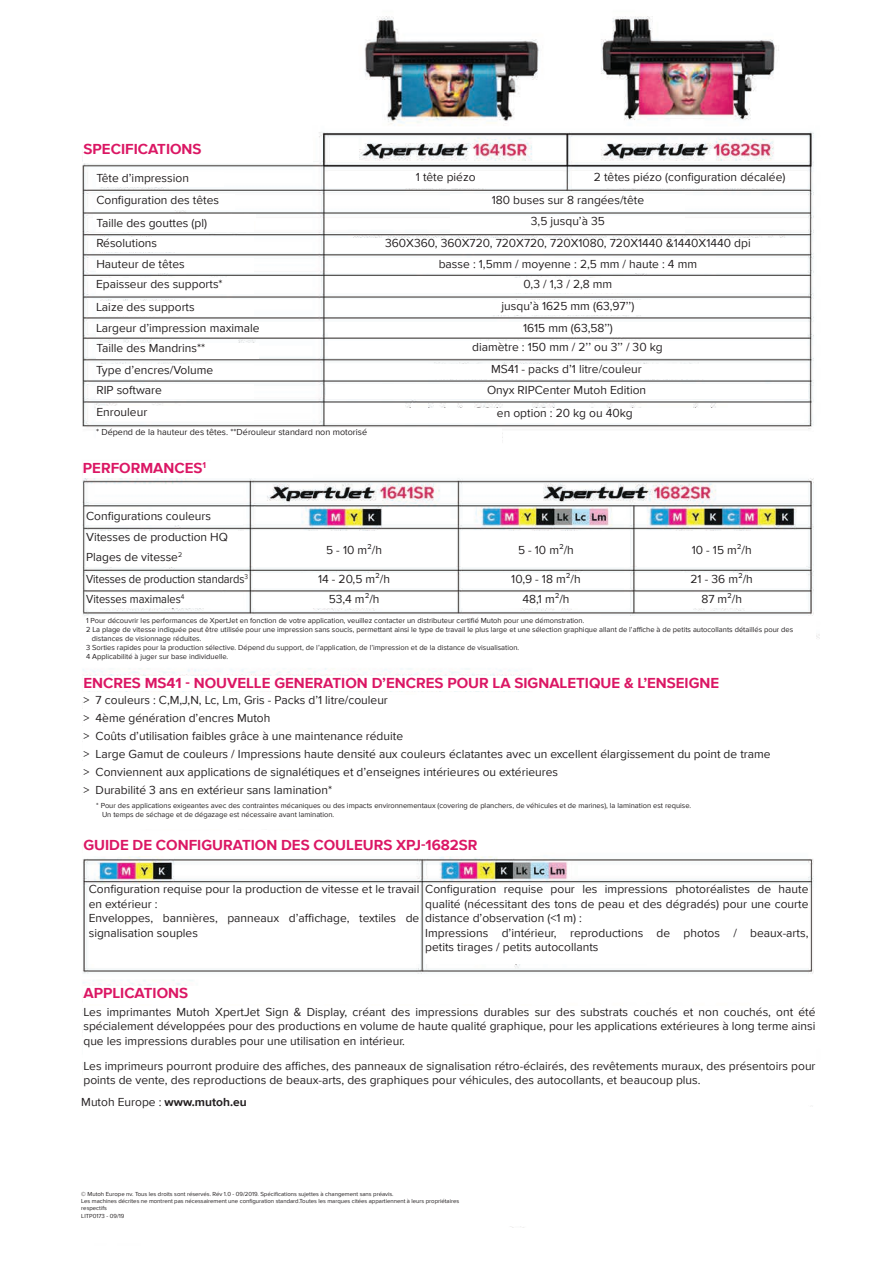
<style>
.page{position:relative;width:893px;height:1263px;background:#fff}
.page>*{position:absolute;margin:0;border:0;box-sizing:border-box;transform-origin:0 0}
.t1{font:700 15px "Proxima Nova";color:#db1764}
.t2{font:12px/14.4px "Proxima Nova";color:#231f20}
.t3{font:12px "Proxima Nova";color:#231f20;scale:.92 1}
.t4{font:9px "Proxima Nova";color:#231f20}
.t5{font:7.5px/9px "Proxima Nova";color:#231f20}
.t6{font:6px/7.2px "Proxima Nova";color:#231f20}
.s1{font-weight:700}
</style>
<div class="page">
<img style="left:82px;top:16px;width:738px;height:1212px">
<div style="left:84px;top:142px;width:229px;height:21px;background:#fff"></div>
<div style="left:96px;top:172px;width:128px;height:14px;background:#fff"></div>
<div style="left:96px;top:195px;width:139px;height:15px;background:#fff"></div>
<div style="left:96px;top:237px;width:158px;height:14px;background:#fff"></div>
<div style="left:96px;top:258px;width:158px;height:14px;background:#fff"></div>
<div style="left:96px;top:279px;width:157px;height:15px;background:#fff"></div>
<div style="left:96px;top:301px;width:157px;height:14px;background:#fff"></div>
<div style="left:96px;top:322px;width:225px;height:15px;background:#fff"></div>
<div style="left:96px;top:343px;width:162px;height:15px;background:#fff"></div>
<div style="left:96px;top:364px;width:157px;height:15px;background:#fff"></div>
<div style="left:96px;top:385px;width:158px;height:14px;background:#fff"></div>
<div style="left:96px;top:406px;width:158px;height:15px;background:#fff"></div>
<div style="left:86px;top:510px;width:156px;height:15px;background:#fff"></div>
<div style="left:86px;top:531px;width:162px;height:36px;background:#fff"></div>
<div style="left:86px;top:573px;width:162px;height:16px;background:#fff"></div>
<div style="left:86px;top:594px;width:156px;height:14px;background:#fff"></div>
<div style="left:96px;top:428px;width:406px;height:21px;background:#fff"></div>
<div style="left:328px;top:171px;width:235px;height:17px;background:#fff"></div>
<div style="left:572px;top:171px;width:235px;height:17px;background:#fff"></div>
<div style="left:451px;top:194px;width:234px;height:17px;background:#fff"></div>
<div style="left:451px;top:216px;width:234px;height:17px;background:#fff"></div>
<div style="left:328px;top:238px;width:479px;height:14px;background:#fff"></div>
<div style="left:328px;top:258px;width:479px;height:15px;background:#fff"></div>
<div style="left:328px;top:278px;width:479px;height:15px;background:#fff"></div>
<div style="left:328px;top:300px;width:479px;height:15px;background:#fff"></div>
<div style="left:328px;top:322px;width:479px;height:15px;background:#fff"></div>
<div style="left:328px;top:341px;width:479px;height:17px;background:#fff"></div>
<div style="left:327px;top:364px;width:479px;height:15px;background:#fff"></div>
<div style="left:326px;top:384px;width:481px;height:15px;background:#fff"></div>
<div style="left:325px;top:408px;width:479px;height:15px;background:#fff"></div>
<div style="left:462px;top:531px;width:168px;height:35px;background:#fff"></div>
<div style="left:637px;top:531px;width:169px;height:35px;background:#fff"></div>
<div style="left:253px;top:573px;width:202px;height:14px;background:#fff"></div>
<div style="left:462px;top:573px;width:168px;height:14px;background:#fff"></div>
<div style="left:637px;top:573px;width:169px;height:14px;background:#fff"></div>
<div style="left:253px;top:593px;width:202px;height:15px;background:#fff"></div>
<div style="left:462px;top:593px;width:168px;height:15px;background:#fff"></div>
<div style="left:637px;top:593px;width:169px;height:15px;background:#fff"></div>
<div style="left:86px;top:617px;width:729px;height:48px;background:#fff"></div>
<div style="left:83px;top:461px;width:230px;height:16px;background:#fff"></div>
<div style="left:83px;top:676px;width:754px;height:14px;background:#fff"></div>
<div style="left:83px;top:838px;width:456px;height:17px;background:#fff"></div>
<div style="left:83px;top:695px;width:730px;height:106px;background:#fff"></div>
<div style="left:96px;top:801px;width:693px;height:28px;background:#fff"></div>
<div style="left:89px;top:884px;width:330px;height:79px;background:#fff"></div>
<div style="left:425px;top:884px;width:383px;height:79px;background:#fff"></div>
<div style="left:83px;top:986px;width:456px;height:18px;background:#fff"></div>
<div style="left:83px;top:1006px;width:733px;height:99px;background:#fff"></div>
<div style="left:81px;top:1097px;width:333px;height:14px;background:#fff"></div>
<div style="left:81px;top:1112px;width:420px;height:99px;background:#fff"></div>
<div style="left:501px;top:1112px;width:315px;height:113px;background:#fff"></div>
<div style="left:93px;top:214px;width:162px;height:6px;background:#fff"></div>
<div style="left:96px;top:217px;width:158px;height:15px;background:#fff"></div>
<div style="left:253px;top:531px;width:202px;height:35px;background:#fff"></div>
<div style="left:81px;top:1184px;width:378px;height:59px;background:#fff"></div>
<p class="t1" style="left:84px;top:137px;width:119px">SPECIFICATIONS</p>
<p class="t2" style="left:96px;top:166px;width:124px;line-height:22.4px">Tête d’impression<br>Configuration des têtes</p>
<p class="t2" style="left:96px;top:232px;width:128px;line-height:20.7px">Résolutions<br>Hauteur de têtes<br>Epaisseur des supports*</p>
<p class="t2" style="left:96px;top:295px;width:165px;line-height:21.1px">Laize des supports<br>Largeur d’impression maximale<br>Taille des Mandrins**<br>Type d’encres/Volume</p>
<p class="t2" style="left:96px;top:379px;width:67px;line-height:21.3px">RIP software<br>Enrouleur</p>
<p class="t2" style="left:96px;top:215px;width:112px">Taille des gouttes (pl)</p>
<p class="t4" style="left:96px;top:425px;width:273px">* Dépend de la hauteur des têtes. **Dérouleur standard non motorisé</p>
<p class="t1" style="left:83px;top:457px;width:125px">PERFORMANCES<sup>1</sup></p>
<p class="t2" style="left:416px;top:169px;width:61px">1 tête piézo</p>
<p class="t2" style="left:594px;top:169px;width:193px">2 têtes piézo (configuration décalée)</p>
<p class="t2" style="left:492px;top:192px;width:154px">180 buses sur 8 rangées/tête</p>
<p class="t2" style="left:531px;top:214px;width:75px">3,5 jusqu’à 35</p>
<p class="t2" style="left:385px;top:235px;width:367px">360X360, 360X720, 720X720, 720X1080, 720X1440 &amp;1440X1440 dpi</p>
<p class="t2" style="left:439px;top:256px;width:260px">basse : 1,5mm / moyenne : 2,5 mm / haute : 4 mm</p>
<p class="t2" style="left:524px;top:276px;width:90px">0,3 / 1,3 / 2,8 mm</p>
<p class="t2" style="left:502px;top:294px;width:134px;line-height:21.9px;text-align:center">jusqu’à 1625 mm (63,97’’)<br>1615 mm (63,58’’)</p>
<p class="t2" style="left:472px;top:335px;width:192px;line-height:22.4px;text-align:center">diamètre : 150 mm / 2’’ ou 3’’ / 30 kg<br>MS41 - packs d’1 litre/couleur</p>
<p class="t2" style="left:487px;top:377px;width:161px;line-height:23.5px;text-align:center">Onyx RIPCenter Mutoh Edition en option : 20 kg ou 40kg</p>
<p class="t2" style="left:86px;top:505px;width:143px;line-height:21.3px">Configurations couleurs<br>Vitesses de production HQ</p>
<p class="t2" style="left:86px;top:545px;width:163px;line-height:22px">Plages de vitesse<sup>2<br></sup>Vitesses de production standards<sup>3</sup></p>
<p class="t3" style="left:86px;top:590px;width:108px">Vitesses maximales<sup>4</sup></p>
<p class="t2" style="left:326px;top:542px;width:57px">5 - 10 m²/h</p>
<p class="t2" style="left:518px;top:542px;width:57px">5 - 10 m²/h</p>
<p class="t2" style="left:692px;top:542px;width:61px">10 - 15 m²/h</p>
<p class="t2" style="left:318px;top:571px;width:74px">14 - 20,5 m²/h</p>
<p class="t2" style="left:511px;top:571px;width:71px">10,9 - 18 m²/h</p>
<p class="t2" style="left:691px;top:571px;width:64px">21 - 36 m²/h</p>
<p class="t2" style="left:329px;top:591px;width:52px">53,4 m²/h</p>
<p class="t2" style="left:522px;top:591px;width:49px">48,1 m²/h</p>
<p class="t2" style="left:701px;top:591px;width:42px">87 m²/h</p>
<p class="t5" style="left:86px;top:615px;width:500px">1 Pour découvrir les performances de XpertJet en fonction de votre application, veuillez contacter un distributeur certifié Mutoh pour une démonstration.</p>
<p class="t5" style="left:86px;top:624px;width:709px">2 La plage de vitesse indiquée peut être utilisée pour une impression sans soucis, permettant ainsi le type de travail le plus large et une sélection graphique allant de l’affiche à de petits autocollants détaillés pour des</p>
<p class="t5" style="left:92px;top:633px;width:111px">distances de visionnage réduites.</p>
<p class="t5" style="left:86px;top:642px;width:435px">3 Sorties rapides pour la production sélective. Dépend du support, de l’application, de l’impression et de la distance de visualisation.</p>
<p class="t5" style="left:86px;top:651px;width:144px">4 Applicabilité à juger sur base individuelle.</p>
<p class="t1" style="left:83px;top:672px;width:637px">ENCRES MS41 - NOUVELLE GENERATION D’ENCRES POUR LA SIGNALETIQUE &amp; L’ENSEIGNE</p>
<p class="t2" style="left:83px;top:691px;width:689px;line-height:18px">&gt; 7 couleurs : C,M,J,N, Lc, Lm, Gris - Packs d’1 litre/couleur<br>&gt; 4ème génération d’encres Mutoh<br>&gt; Coûts d’utilisation faibles grâce à une maintenance réduite<br>&gt; Large Gamut de couleurs / Impressions haute densité aux couleurs éclatantes avec un excellent élargissement du point de trame &gt; Conviennent aux applications de signalétiques et d’enseignes intérieures ou extérieures<br>&gt; Durabilité 3 ans en extérieur sans lamination*</p>
<p class="t5" style="left:102px;top:800px;width:591px;text-indent:-6px">* Pour des applications exigeantes avec des contraintes mécaniques ou des impacts environnementaux (covering de planchers, de véhicules et de marines), la lamination est requise.<br>Un temps de séchage et de dégazage est nécessaire avant lamination.</p>
<p class="t1" style="left:83px;top:833px;width:396px">GUIDE DE CONFIGURATION DES COULEURS XPJ-1682SR</p>
<p class="t2" style="left:89px;top:882px;width:332px">Configuration requise pour la production de vitesse et le travail en extérieur :<br>Enveloppes, bannières, panneaux d’affichage, textiles de signalisation souples</p>
<p class="t2" style="left:425px;top:882px;width:385px">Configuration requise pour les impressions photoréalistes de haute qualité (nécessitant des tons de peau et des dégradés) pour une courte distance d’observation (&lt;1 m) :<br>Impressions d’intérieur, reproductions de photos / beaux-arts, petits tirages / petits autocollants</p>
<p class="t1" style="left:83px;top:982px;width:106px">APPLICATIONS</p>
<p class="t2" style="left:83px;top:1004px;width:734px;text-align:justify">Les imprimantes Mutoh XpertJet Sign &amp; Display, créant des impressions durables sur des substrats couchés et non couchés, ont été spécialement développées pour des productions en volume de haute qualité graphique, pour les applications extérieures à long terme ainsi que les impressions durables pour une utilisation en intérieur.</p>
<p class="t2" style="left:83px;top:1058px;width:734px">Les imprimeurs pourront produire des affiches, des panneaux de signalisation rétro-éclairés, des revêtements muraux, des présentoirs pour points de vente, des reproductions de beaux-arts, des graphiques pour véhicules, des autocollants, et beaucoup plus.</p>
<p class="t2" style="left:81px;top:1095px;width:167px">Mutoh Europe : <span class="s1">www.mutoh.eu</span></p>
<p class="t6" style="left:81px;top:1190px;width:379px">© Mutoh Europe nv. Tous les droits sont réservés. Rév 1.0 - 09/2019. Spécifications sujettes à changement sans préavis.<br>Les machines décrites ne montrent pas nécessairement une configuration standard.Toutes les marques citées appartiennent à leurs propriétaires respectifs<br>LITP0173 - 09/19</p>
</div>
